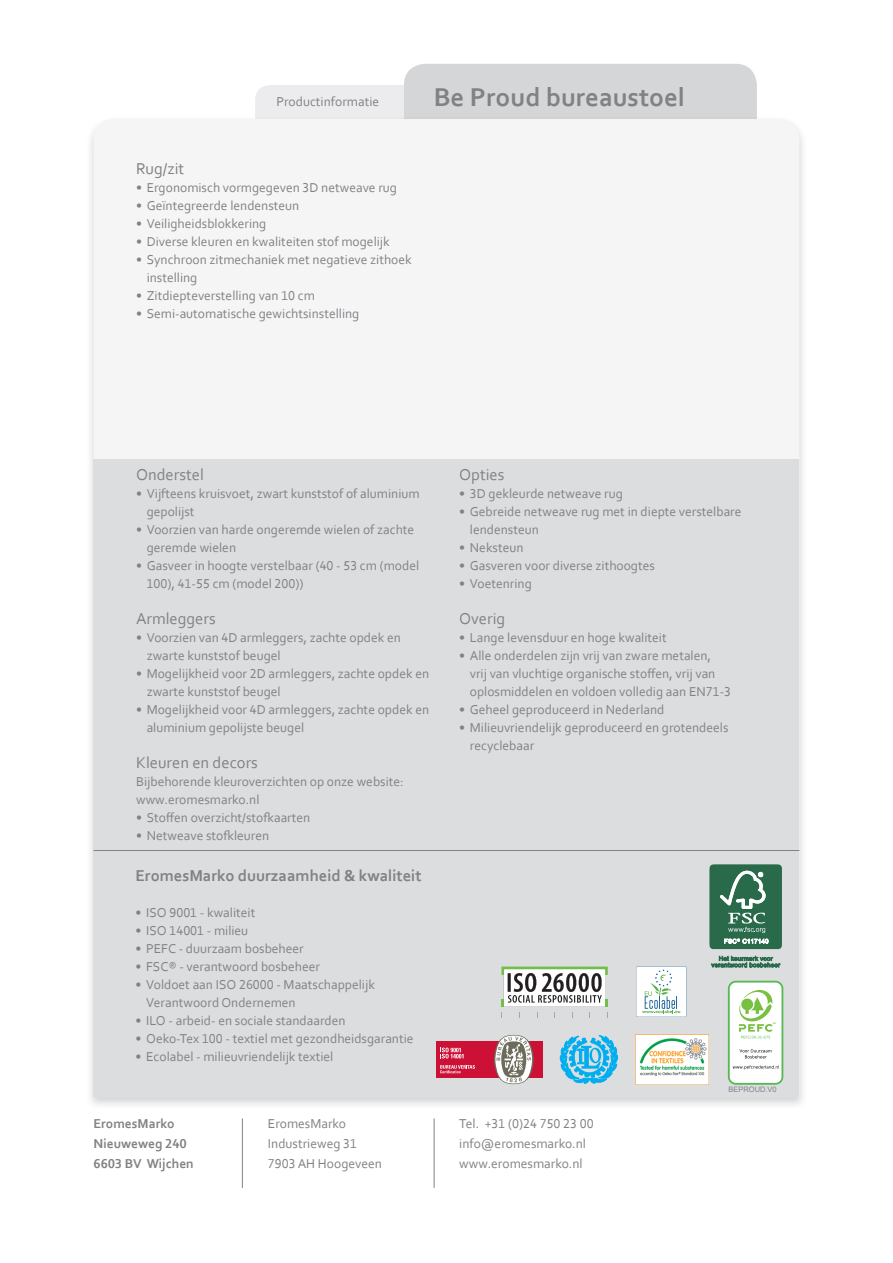
<style>
.page{position:relative;width:893px;height:1263px;background:#fff}
.page>*{position:absolute;margin:0;border:0;box-sizing:border-box;transform-origin:0 0}
.kop{font:700 27px "Corbel";color:#808285}
.tussenkopje{font:16.5px "Corbel";color:#808285}
.t1{font:700 16.5px "Corbel";color:#808285}
.body_met_bullit{font:13.5px/18px "Corbel";color:#808285}
.t2{font:700 13.5px/19.8px "Corbel";color:#808285}
.t3{font:7.5px "Arial";color:#808285}
</style>
<div class="page">
<svg style="left:255px;top:64px;width:502px;height:51px;background:#dedfe0"></svg>
<div style="left:85px;top:115px;width:723px;height:995px;background:#231f20;opacity:.2"></div>
<div style="left:94px;top:119px;width:705px;height:340px;background:#f5f5f6"></div>
<div style="left:94px;top:459px;width:705px;height:638px;background:#dcdddf"></div>
<hr style="left:94px;top:850px;width:705px;height:1px;background:#808285">
<svg style="left:636px;top:966px;width:50px;height:51px;background:#e3eeed"></svg>
<div style="left:710px;top:864px;width:72px;height:85px;background:#286a4a;border-radius:4px"></div>
<div style="left:710px;top:865px;width:71px;height:84px;border:1px solid #286a4a;border-radius:5px"></div>
<svg style="left:720px;top:871px;width:46px;height:62px"></svg>
<svg style="left:724px;top:939px;width:44px;height:5px"></svg>
<svg style="left:711px;top:956px;width:69px;height:11px"></svg>
<img style="left:635px;top:1034px;width:73px;height:51px">
<svg style="left:728px;top:981px;width:55px;height:104px"></svg>
<div style="left:730px;top:982px;width:51px;height:101px;background:#fff;border-radius:6px"></div>
<svg style="left:739px;top:990px;width:36px;height:49px"></svg>
<svg style="left:739px;top:1049px;width:33px;height:9px"></svg>
<svg style="left:733px;top:1065px;width:46px;height:4px"></svg>
<div style="left:436px;top:1041px;width:106px;height:37px;background:#cd1136"></div>
<svg style="left:440px;top:1047px;width:24px;height:11px"></svg>
<svg style="left:440px;top:1065px;width:35px;height:8px"></svg>
<svg style="left:494px;top:1035px;width:40px;height:49px"></svg>
<svg style="left:560px;top:1035px;width:58px;height:48px"></svg>
<svg style="left:501px;top:966px;width:107px;height:41px;background:#b9bfb5"></svg>
<hr style="left:242px;top:1118px;width:1px;height:70px;background:#808285">
<hr style="left:434px;top:1118px;width:1px;height:70px;background:#808285">
<p class="body_met_bullit" style="left:276px;top:92px;width:104px">Productinformatie</p>
<p class="tussenkopje" style="left:136px;top:158px;width:50px">Rug/zit</p>
<p class="body_met_bullit" style="left:136px;top:178px;width:262px">• Ergonomisch vormgegeven 3D netweave rug</p>
<p class="body_met_bullit" style="left:136px;top:196px;width:165px">• Geïntegreerde lendensteun</p>
<p class="body_met_bullit" style="left:136px;top:214px;width:132px">• Veiligheidsblokkering</p>
<p class="body_met_bullit" style="left:136px;top:232px;width:255px">• Diverse kleuren en kwaliteiten stof mogelijk</p>
<p class="body_met_bullit" style="left:147px;top:250px;width:267px;text-indent:-11px">• Synchroon zitmechaniek met negatieve zithoek instelling</p>
<p class="body_met_bullit" style="left:136px;top:286px;width:180px">• Zitdiepteverstelling van 10 cm</p>
<p class="body_met_bullit" style="left:136px;top:304px;width:225px">• Semi-automatische gewichtsinstelling</p>
<p class="kop" style="left:434px;top:81px;width:253px">Be Proud bureaustoel</p>
<p class="tussenkopje" style="left:136px;top:464px;width:69px">Onderstel</p>
<p class="body_met_bullit" style="left:147px;top:484px;width:275px;text-indent:-11px">• Vijfteens kruisvoet, zwart kunststof of aluminium gepolijst</p>
<p class="body_met_bullit" style="left:147px;top:520px;width:269px;text-indent:-11px">• Voorzien van harde ongeremde wielen of zachte geremde wielen</p>
<p class="body_met_bullit" style="left:147px;top:556px;width:274px;text-indent:-11px">• Gasveer in hoogte verstelbaar (40 - 53 cm (model<br>100), 41-55 cm (model 200))</p>
<p class="tussenkopje" style="left:136px;top:608px;width:81px">Armleggers</p>
<p class="body_met_bullit" style="left:147px;top:628px;width:256px;text-indent:-11px">• Voorzien van 4D armleggers, zachte opdek en zwarte kunststof beugel</p>
<p class="body_met_bullit" style="left:147px;top:664px;width:284px;text-indent:-11px">• Mogelijkheid voor 2D armleggers, zachte opdek en zwarte kunststof beugel</p>
<p class="body_met_bullit" style="left:147px;top:700px;width:284px;text-indent:-11px">• Mogelijkheid voor 4D armleggers, zachte opdek en aluminium gepolijste beugel</p>
<p class="tussenkopje" style="left:136px;top:752px;width:123px">Kleuren en decors</p>
<p class="body_met_bullit" style="left:136px;top:772px;width:269px">Bijbehorende kleuroverzichten op onze website:</p>
<p class="body_met_bullit" style="left:136px;top:790px;width:125px">www.eromesmarko.nl</p>
<p class="body_met_bullit" style="left:136px;top:808px;width:176px">• Stoffen overzicht/stofkaarten</p>
<p class="body_met_bullit" style="left:136px;top:826px;width:135px">• Netweave stofkleuren</p>
<p class="t1" style="left:136px;top:865px;width:288px">EromesMarko duurzaamheid &amp; kwaliteit</p>
<p class="body_met_bullit" style="left:136px;top:903px;width:121px">• ISO 9001 - kwaliteit</p>
<p class="body_met_bullit" style="left:136px;top:921px;width:114px">• ISO 14001 - milieu</p>
<p class="body_met_bullit" style="left:136px;top:939px;width:170px">• PEFC - duurzaam bosbeheer</p>
<p class="body_met_bullit" style="left:136px;top:957px;width:186px">• FSC® - verantwoord bosbeheer</p>
<p class="body_met_bullit" style="left:146px;top:975px;width:230px;text-indent:-11px">• Voldoet aan ISO 26000 - Maatschappelijk<br>Verantwoord Ondernemen</p>
<p class="body_met_bullit" style="left:136px;top:1011px;width:212px">• ILO - arbeid- en sociale standaarden</p>
<p class="body_met_bullit" style="left:136px;top:1029px;width:280px">• Oeko-Tex 100 - textiel met gezondheidsgarantie</p>
<p class="body_met_bullit" style="left:136px;top:1047px;width:199px">• Ecolabel - milieuvriendelijk textiel</p>
<p class="tussenkopje" style="left:459px;top:464px;width:47px">Opties</p>
<p class="body_met_bullit" style="left:459px;top:484px;width:165px">• 3D gekleurde netweave rug</p>
<p class="body_met_bullit" style="left:470px;top:502px;width:273px;text-indent:-11px">• Gebreide netweave rug met in diepte verstelbare lendensteun</p>
<p class="body_met_bullit" style="left:459px;top:538px;width:66px">• Neksteun</p>
<p class="body_met_bullit" style="left:459px;top:556px;width:197px">• Gasveren voor diverse zithoogtes</p>
<p class="body_met_bullit" style="left:459px;top:574px;width:74px">• Voetenring</p>
<p class="tussenkopje" style="left:459px;top:608px;width:48px">Overig</p>
<p class="body_met_bullit" style="left:459px;top:628px;width:209px">• Lange levensduur en hoge kwaliteit</p>
<p class="body_met_bullit" style="left:470px;top:646px;width:263px;text-indent:-11px">• Alle onderdelen zijn vrij van zware metalen, vrij van vluchtige organische stoffen, vrij van oplosmiddelen en voldoen volledig aan EN71-3</p>
<p class="body_met_bullit" style="left:459px;top:700px;width:207px">• Geheel geproduceerd in Nederland</p>
<p class="body_met_bullit" style="left:470px;top:718px;width:260px;text-indent:-11px">• Milieuvriendelijk geproduceerd en grotendeels recyclebaar</p>
<p class="t3" style="left:728px;top:1084px;width:50px">BEPROUD.V0</p>
<p class="t2" style="left:94px;top:1114px;width:102px">EromesMarko<br>Nieuweweg 240<br>6603 BV Wijchen</p>
<p class="body_met_bullit" style="left:459px;top:1114px;width:136px;line-height:19.8px">Tel. +31 (0)24 750 23 00 info@eromesmarko.nl www.eromesmarko.nl</p>
<p class="body_met_bullit" style="left:268px;top:1114px;width:116px;line-height:19.8px">EromesMarko<br>Industrieweg 31<br>7903 AH Hoogeveen</p>
</div>
